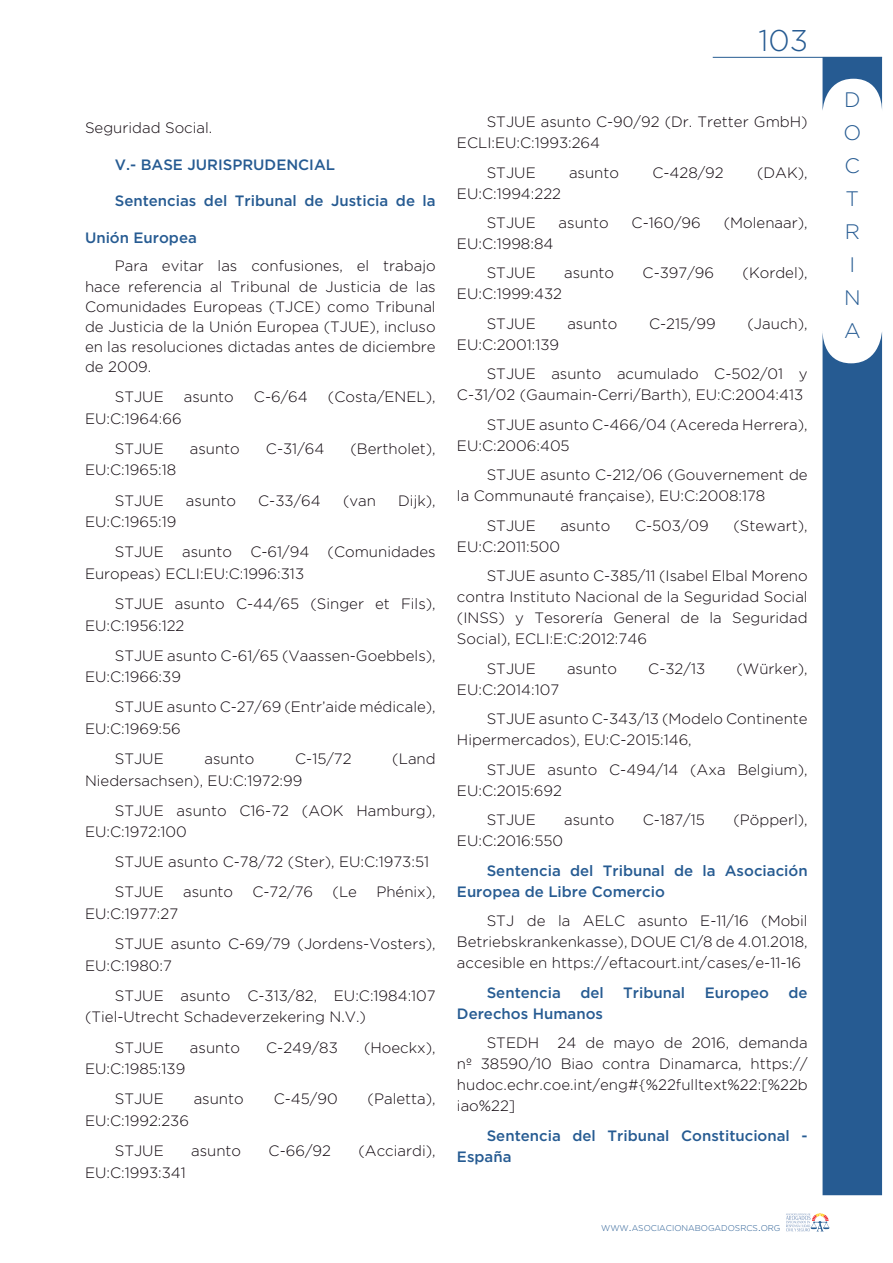
<style>
.page{position:relative;width:893px;height:1263px;background:#fff}
.page>*{position:absolute;margin:0;border:0;box-sizing:border-box;transform-origin:0 0}
.t1{font:300 30px "Gotham";color:#265b92}
.t2{font:300 21px/33px "Gotham";color:#265b92}
.t3{font:300 15px/30.2px "Gotham";color:#0e050c}
.t4{font:500 15px/21px "Gotham";color:#265b92}
.t5{font:300 8.4px "Gotham";color:#265b92}
.s1{font-size:12px}
</style>
<div class="page">
<hr style="left:713px;top:57px;width:169px;height:1px;background:#265b92">
<svg style="left:822px;top:57px;width:61px;height:53px"></svg>
<svg style="left:822px;top:332px;width:60px;height:863px;background:#4471a1"></svg>
<svg style="left:786px;top:1213px;width:43px;height:18px"></svg>
<h1 class="t1" style="left:758px;top:24px;width:51px">103</h1>
<p class="t3" style="left:85px;top:112px;width:129px">Seguridad Social.</p>
<p class="t4" style="left:115px;top:153px;width:222px">V.- BASE JURISPRUDENCIAL</p>
<p class="t4" style="left:115px;top:190px;width:322px">Sentencias del Tribunal de Justicia de la</p>
<p class="t4" style="left:85px;top:227px;width:113px">Unión Europea</p>
<p class="t3" style="left:85px;top:256px;width:352px;line-height:20.1px;text-align:justify;text-indent:30px">Para evitar las confusiones, el trabajo hace referencia al Tribunal de Justicia de las Comunidades Europeas (TJCE) como Tribunal de Justicia de la Unión Europea (TJUE), incluso en las resoluciones dictadas antes de diciembre de 2009.</p>
<p class="t3" style="left:115px;top:382px;width:50px">STJUE</p>
<p class="t3" style="left:184px;top:382px;width:52px">asunto</p>
<p class="t3" style="left:254px;top:382px;width:55px">C-6/64</p>
<p class="t3" style="left:328px;top:382px;width:109px">(Costa/ENEL),</p>
<p class="t3" style="left:115px;top:403px;width:69px;text-indent:-30px">EU:C:1964:66<br>STJUE</p>
<p class="t3" style="left:190px;top:433px;width:52px">asunto</p>
<p class="t3" style="left:266px;top:433px;width:60px">C-31/64</p>
<p class="t3" style="left:350px;top:433px;width:87px">(Bertholet),</p>
<p class="t3" style="left:115px;top:455px;width:63px;text-indent:-30px">EU:C:1965:18<br>STJUE</p>
<p class="t3" style="left:186px;top:485px;width:52px">asunto</p>
<p class="t3" style="left:258px;top:485px;width:64px">C-33/64</p>
<p class="t3" style="left:343px;top:485px;width:34px">(van</p>
<p class="t3" style="left:398px;top:485px;width:39px">Dijk),</p>
<p class="t3" style="left:115px;top:507px;width:322px;text-indent:-30px">EU:C:1965:19<br>STJUE asunto C-61/94 (Comunidades</p>
<p class="t3" style="left:115px;top:558px;width:322px;text-indent:-30px">Europeas) ECLI:EU:C:1996:313<br>STJUE asunto C-44/65 (Singer et Fils),</p>
<p class="t3" style="left:115px;top:610px;width:322px;text-indent:-30px">EU:C:1956:122<br>STJUE asunto C-61/65 (Vaassen-Goebbels),</p>
<p class="t3" style="left:115px;top:662px;width:322px;text-indent:-30px">EU:C:1966:39<br>STJUE asunto C-27/69 (Entr’aide médicale),</p>
<p class="t3" style="left:115px;top:713px;width:68px;text-indent:-30px">EU:C:1969:56<br>STJUE</p>
<p class="t3" style="left:204px;top:743px;width:52px">asunto</p>
<p class="t3" style="left:295px;top:743px;width:58px">C-15/72</p>
<p class="t3" style="left:392px;top:743px;width:45px">(Land</p>
<p class="t3" style="left:115px;top:765px;width:322px;text-indent:-30px">Niedersachsen), EU:C:1972:99<br>STJUE asunto C16-72 (AOK Hamburg),</p>
<p class="t3" style="left:115px;top:817px;width:316px;text-indent:-30px">EU:C:1972:100<br>STJUE asunto C-78/72 (Ster), EU:C:1973:51<br>STJUE</p>
<p class="t3" style="left:183px;top:877px;width:52px">asunto</p>
<p class="t3" style="left:252px;top:877px;width:62px">C-72/76</p>
<p class="t3" style="left:333px;top:877px;width:26px">(Le</p>
<p class="t3" style="left:376px;top:877px;width:61px">Phénix),</p>
<p class="t3" style="left:115px;top:899px;width:322px;text-indent:-30px">EU:C:1977:27<br>STJUE asunto C-69/79 (Jordens-Vosters),</p>
<p class="t3" style="left:115px;top:950px;width:322px;text-indent:-30px">EU:C:1980:7<br>STJUE asunto C-313/82, EU:C:1984:107</p>
<p class="t3" style="left:115px;top:1002px;width:253px;text-indent:-30px">(Tiel-Utrecht Schadeverzekering N.V.)<br>STJUE</p>
<p class="t3" style="left:190px;top:1032px;width:52px">asunto</p>
<p class="t3" style="left:266px;top:1032px;width:73px">C-249/83</p>
<p class="t3" style="left:364px;top:1032px;width:73px">(Hoeckx),</p>
<p class="t3" style="left:85px;top:1054px;width:102px;text-align:center">EU:C:1985:139<br>STJUE</p>
<p class="t3" style="left:194px;top:1084px;width:52px">asunto</p>
<p class="t3" style="left:274px;top:1084px;width:65px">C-45/90</p>
<p class="t3" style="left:368px;top:1084px;width:70px">(Paletta),</p>
<p class="t3" style="left:85px;top:1105px;width:106px;text-align:center">EU:C:1992:236<br>STJUE</p>
<p class="t3" style="left:191px;top:1135px;width:52px">asunto</p>
<p class="t3" style="left:269px;top:1135px;width:64px">C-66/92</p>
<p class="t3" style="left:358px;top:1135px;width:79px">(Acciardi),</p>
<p class="t3" style="left:85px;top:1157px;width:102px">EU:C:1993:341</p>
<p class="t3" style="left:457px;top:111px;width:352px;line-height:21px;text-indent:30px">STJUE asunto C-90/92 (Dr. Tretter GmbH)<br>ECLI:EU:C:1993:264</p>
<p class="t3" style="left:487px;top:157px;width:50px">STJUE</p>
<p class="t3" style="left:569px;top:157px;width:52px">asunto</p>
<p class="t3" style="left:652px;top:157px;width:73px">C-428/92</p>
<p class="t3" style="left:757px;top:157px;width:52px">(DAK),</p>
<p class="t3" style="left:457px;top:178px;width:106px;line-height:29.5px;text-align:center">EU:C:1994:222<br>STJUE</p>
<p class="t3" style="left:559px;top:207px;width:52px">asunto</p>
<p class="t3" style="left:632px;top:207px;width:71px">C-160/96</p>
<p class="t3" style="left:724px;top:207px;width:85px">(Molenaar),</p>
<p class="t3" style="left:487px;top:229px;width:68px;line-height:29.5px;text-indent:-30px">EU:C:1998:84<br>STJUE</p>
<p class="t3" style="left:564px;top:258px;width:52px">asunto</p>
<p class="t3" style="left:643px;top:258px;width:73px">C-397/96</p>
<p class="t3" style="left:742px;top:258px;width:67px">(Kordel),</p>
<p class="t3" style="left:457px;top:279px;width:107px;line-height:29.5px;text-align:center">EU:C:1999:432<br>STJUE</p>
<p class="t3" style="left:567px;top:308px;width:52px">asunto</p>
<p class="t3" style="left:649px;top:308px;width:68px">C-215/99</p>
<p class="t3" style="left:747px;top:308px;width:62px">(Jauch),</p>
<p class="t3" style="left:487px;top:330px;width:322px;line-height:29.5px;text-indent:-30px">EU:C:2001:139<br>STJUE asunto acumulado C-502/01 y</p>
<p class="t3" style="left:457px;top:380px;width:352px;line-height:29.5px;text-align:right">C-31/02 (Gaumain-Cerri/Barth), EU:C:2004:413<br>STJUE asunto C-466/04 (Acereda Herrera),</p>
<p class="t3" style="left:487px;top:431px;width:322px;line-height:29.5px;text-indent:-30px">EU:C:2006:405<br>STJUE asunto C-212/06 (Gouvernement de</p>
<p class="t3" style="left:487px;top:481px;width:280px;line-height:29.5px;text-indent:-30px">la Communauté française), EU:C:2008:178<br>STJUE</p>
<p class="t3" style="left:560px;top:510px;width:52px">asunto</p>
<p class="t3" style="left:635px;top:510px;width:75px">C-503/09</p>
<p class="t3" style="left:733px;top:510px;width:76px">(Stewart),</p>
<p class="t3" style="left:487px;top:532px;width:322px;line-height:29.5px;text-indent:-30px">EU:C:2011:500<br>STJUE asunto C-385/11 (Isabel Elbal Moreno</p>
<p class="t3" style="left:457px;top:586px;width:352px;line-height:21px;text-align:justify">contra Instituto Nacional de la Seguridad Social (INSS) y Tesorería General de la Seguridad Social), ECLI:E:C:2012:746</p>
<p class="t3" style="left:487px;top:653px;width:50px">STJUE</p>
<p class="t3" style="left:567px;top:653px;width:52px">asunto</p>
<p class="t3" style="left:648px;top:653px;width:58px">C-32/13</p>
<p class="t3" style="left:736px;top:653px;width:73px">(Würker),</p>
<p class="t3" style="left:487px;top:675px;width:322px;line-height:29.5px;text-indent:-30px">EU:C:2014:107<br>STJUE asunto C-343/13 (Modelo Continente</p>
<p class="t3" style="left:487px;top:725px;width:322px;line-height:29.5px;text-indent:-30px">Hipermercados), EU:C-2015:146,<br>STJUE asunto C-494/14 (Axa Belgium),</p>
<p class="t3" style="left:457px;top:776px;width:106px;line-height:29.5px;text-align:center">EU:C:2015:692<br>STJUE</p>
<p class="t3" style="left:564px;top:805px;width:52px">asunto</p>
<p class="t3" style="left:643px;top:805px;width:64px">C-187/15</p>
<p class="t3" style="left:733px;top:805px;width:76px">(Pöpperl),</p>
<p class="t3" style="left:457px;top:826px;width:108px">EU:C:2016:550</p>
<p class="t4" style="left:457px;top:860px;width:352px;text-indent:30px">Sentencia del Tribunal de la Asociación<br>Europea de Libre Comercio</p>
<p class="t3" style="left:457px;top:910px;width:352px;line-height:21px;text-align:justify;text-indent:30px">STJ de la AELC asunto E-11/16 (Mobil Betriebskrankenkasse), DOUE C1/8 de 4.01.2018, accesible en https://eftacourt.int/cases/e-11-16</p>
<p class="t4" style="left:487px;top:982px;width:76px">Sentencia</p>
<p class="t4" style="left:580px;top:982px;width:25px">del</p>
<p class="t4" style="left:623px;top:982px;width:63px">Tribunal</p>
<p class="t4" style="left:705px;top:982px;width:66px">Europeo</p>
<p class="t4" style="left:788px;top:982px;width:21px">de</p>
<p class="t4" style="left:457px;top:1003px;width:148px">Derechos Humanos</p>
<p class="t3" style="left:457px;top:1032px;width:352px;line-height:21px;text-align:justify;text-indent:30px">STEDH 24 de mayo de 2016, demanda nº 38590/10 Biao contra Dinamarca, https:// hudoc.echr.coe.int/eng#{%22fulltext%22:[%22b iao%22]</p>
<p class="t4" style="left:457px;top:1125px;width:352px;text-indent:30px">Sentencia del Tribunal Constitucional -<br>España</p>
<p class="t5" style="left:601px;top:1224px;width:181px">WWW<span class="s1">.</span>ASOCIACIONABOGADOSRCS<span class="s1">.</span>ORG</p>
<h2 class="t2" style="left:843px;top:83px;width:19px">D<br>O<br>C<br>T<br>R<br>I<br>N<br>A</h2>
</div>
